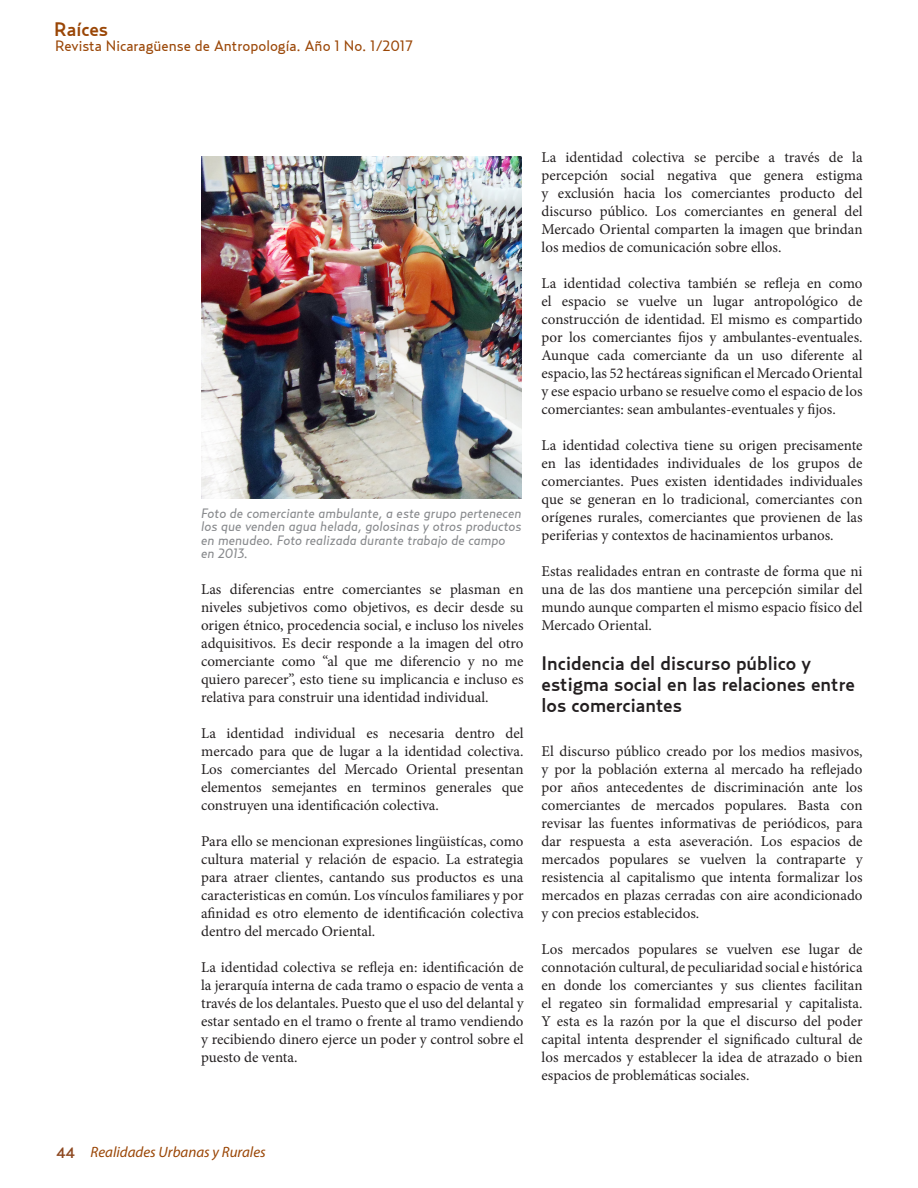
<style>
.page{position:relative;width:918px;height:1188px;background:#fff}
.page>*{position:absolute;margin:0;border:0;box-sizing:border-box;transform-origin:0 0}
.t1{font:500 19.5px/21px "Relay";color:#231f20}
.t2{font:500 19.5px "Relay";color:#9a4606}
.t3{font:15px/18px "Minion Pro";color:#231f20;text-align:justify}
.t4{font:15px "Relay";color:#9a4606}
.t5{font:italic 15px "Myriad Pro";color:#9a4606}
.t6{font:italic 13.5px/13.5px "Relay";color:#87898c}
.s1{font-family:"Relay";font-weight:500;font-style:normal;color:#8d4820}
</style>
<div class="page">
<img style="left:202px;top:156px;width:320px;height:343px">
<h1 class="t2" style="left:54px;top:18px;width:56px">Raíces</h1>
<p class="t4" style="left:55px;top:37px;width:359px">Revista Nicaragüense de Antropología. Año 1 No. 1/2017</p>
<p class="t6" style="left:201px;top:506px;width:322px">Foto de comerciante ambulante, a este grupo pertenecen los que venden agua helada, golosinas y otros productos en menudeo. Foto realizada durante trabajo de campo en 2013.</p>
<p class="t3" style="left:201px;top:580px;width:324px">Las diferencias entre comerciantes se plasman en niveles subjetivos como objetivos, es decir desde su origen étnico, procedencia social, e incluso los niveles adquisitivos. Es decir responde a la imagen del otro comerciante como “al que me diferencio y no me quiero parecer”, esto tiene su implicancia e incluso es relativa para construir una identidad individual.</p>
<p class="t3" style="left:201px;top:724px;width:324px">La identidad individual es necesaria dentro del mercado para que de lugar a la identidad colectiva.<br>Los comerciantes del Mercado Oriental presentan elementos semejantes en terminos generales que construyen una identificación colectiva.</p>
<p class="t3" style="left:201px;top:832px;width:324px">Para ello se mencionan expresiones lingüistícas, como cultura material y relación de espacio. La estrategia para atraer clientes, cantando sus productos es una caracteristicas en común. Los vínculos familiares y por afinidad es otro elemento de identificación colectiva dentro del mercado Oriental.</p>
<p class="t3" style="left:201px;top:958px;width:324px">La identidad colectiva se refleja en: identificación de la jerarquía interna de cada tramo o espacio de venta a través de los delantales. Puesto que el uso del delantal y estar sentado en el tramo o frente al tramo vendiendo y recibiendo dinero ejerce un poder y control sobre el puesto de venta.</p>
<p class="t3" style="left:542px;top:148px;width:323px">La identidad colectiva se percibe a través de la percepción social negativa que genera estigma y exclusión hacia los comerciantes producto del discurso público. Los comerciantes en general del Mercado Oriental comparten la imagen que brindan los medios de comunicación sobre ellos.</p>
<p class="t3" style="left:542px;top:274px;width:323px">La identidad colectiva también se refleja en como el espacio se vuelve un lugar antropológico de construcción de identidad. El mismo es compartido por los comerciantes fijos y ambulantes-eventuales.<br>Aunque cada comerciante da un uso diferente al espacio, las 52 hectáreas significan el Mercado Oriental y ese espacio urbano se resuelve como el espacio de los comerciantes: sean ambulantes-eventuales y fijos.</p>
<p class="t3" style="left:542px;top:436px;width:323px">La identidad colectiva tiene su origen precisamente en las identidades individuales de los grupos de comerciantes. Pues existen identidades individuales que se generan en lo tradicional, comerciantes con orígenes rurales, comerciantes que provienen de las periferias y contextos de hacinamientos urbanos.</p>
<p class="t3" style="left:542px;top:562px;width:323px">Estas realidades entran en contraste de forma que ni una de las dos mantiene una percepción similar del mundo aunque comparten el mismo espacio físico del Mercado Oriental.</p>
<p class="t1" style="left:542px;top:652px;width:315px">Incidencia del discurso público y estigma social en las relaciones entre los comerciantes</p>
<p class="t3" style="left:542px;top:742px;width:323px">El discurso público creado por los medios masivos, y por la población externa al mercado ha reflejado por años antecedentes de discriminación ante los comerciantes de mercados populares. Basta con revisar las fuentes informativas de periódicos, para dar respuesta a esta aseveración. Los espacios de mercados populares se vuelven la contraparte y resistencia al capitalismo que intenta formalizar los mercados en plazas cerradas con aire acondicionado y con precios establecidos.</p>
<p class="t3" style="left:542px;top:940px;width:323px">Los mercados populares se vuelven ese lugar de connotación cultural, de peculiaridad social e histórica en donde los comerciantes y sus clientes facilitan el regateo sin formalidad empresarial y capitalista.<br>Y esta es la razón por la que el discurso del poder capital intenta desprender el significado cultural de los mercados y establecer la idea de atrazado o bien espacios de problemáticas sociales.</p>
<p class="t5" style="left:57px;top:1143px;width:211px"><span class="s1">44</span> Realidades Urbanas y Rurales</p>
</div>
